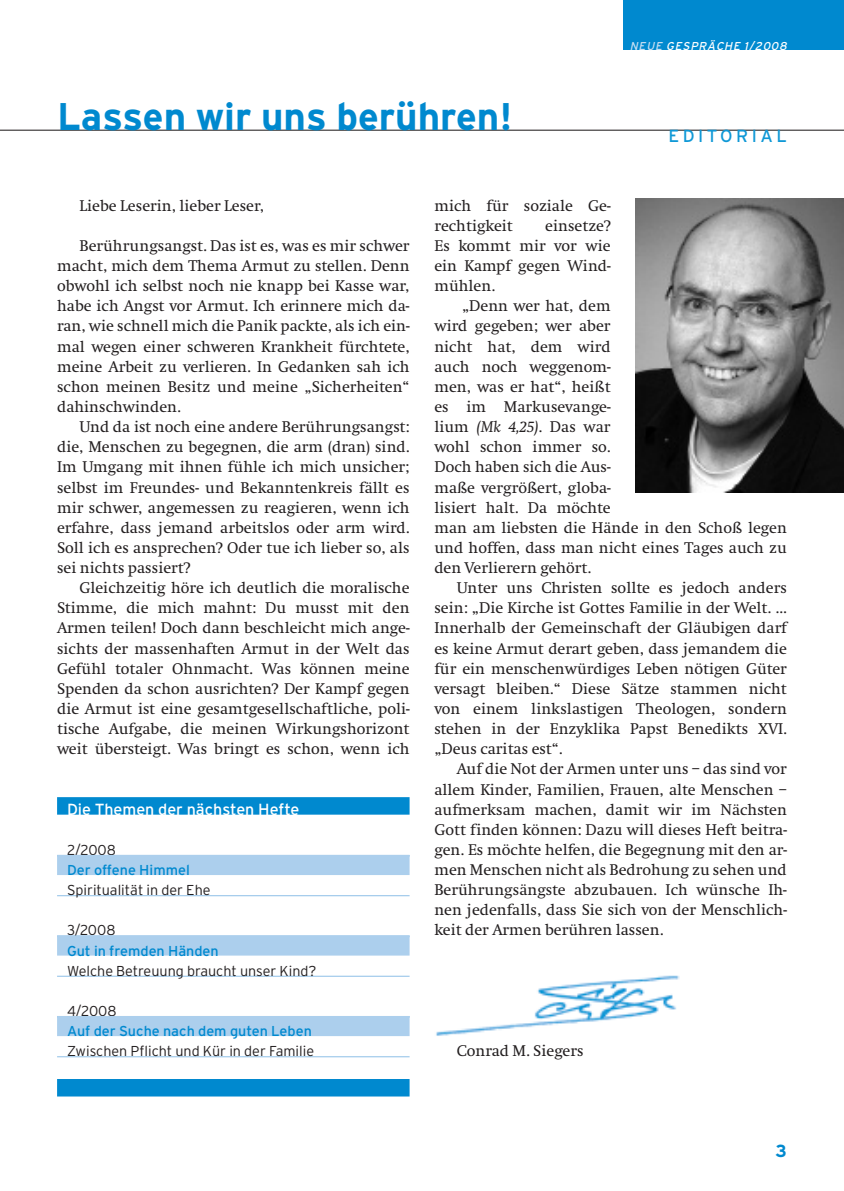
<style>
.page{position:relative;width:844px;height:1191px;background:#fff}
.page>*{position:absolute;margin:0;border:0;box-sizing:border-box;transform-origin:0 0}
.t1{font:700 38.5px "Interstate";color:#0089cf}
.t2{font:17.5px "Interstate";letter-spacing:.2em;color:#0f98d6}
.t3{font:700 17.5px "Interstate";color:#0089cf}
.t4{font:16.1px/20.1px "Swift EF";color:#231f20;text-align:justify}
.t5{font:16.1px "Interstate";color:#fff}
.t6{font:300 14.35px "Interstate";color:#231f20}
.t7{font:14.35px "Interstate";color:#0089cf}
.t8{font:italic 11.38px "Interstate";color:#fff}
.s1{color:#c7dff2}
.s2{font-style:italic}
</style>
<div class="page">
<img style="left:436px;top:975px;width:244px;height:61px">
<div style="left:623px;top:0;width:220px;height:50px;background:#0089cf"></div>
<div style="left:57px;top:797px;width:352px;height:17px;background:#0089cf"></div>
<div style="left:57px;top:855px;width:352px;height:20px;background:#accfed"></div>
<hr style="left:57px;top:895px;width:352px;height:1px;background:#93c2e8">
<div style="left:57px;top:935px;width:352px;height:20px;background:#accfed"></div>
<hr style="left:57px;top:975px;width:352px;height:1px;background:#93c2e8">
<div style="left:57px;top:1016px;width:352px;height:20px;background:#accfed"></div>
<hr style="left:57px;top:1056px;width:352px;height:1px;background:#93c2e8">
<div style="left:57px;top:1079px;width:352px;height:17px;background:#0089cf"></div>
<hr style="left:0;top:130px;width:843px;height:1px;background:#231f20">
<img style="left:635px;top:198px;width:208px;height:294px">
<h1 class="t1" style="left:57px;top:94px;width:457px">Lassen wir uns berühren!</h1>
<p class="t8" style="left:629px;top:39px;width:160px"><span class="s1">NEUE</span> GESPRÄCHE 1/2008</p>
<p class="t2" style="left:668px;top:126px;width:120px">EDITORIAL</p>
<p class="t4" style="left:79px;top:195px;width:186px">Liebe Leserin, lieber Leser,</p>
<p class="t4" style="left:57px;top:235px;width:354px;text-indent:22px">Berührungsangst. Das ist es, was es mir schwer macht, mich dem Thema Armut zu stellen. Denn obwohl ich selbst noch nie knapp bei Kasse war, habe ich Angst vor Armut. Ich erinnere mich da&shy;ran, wie schnell mich die Panik packte, als ich ein&shy;mal wegen einer schweren Krankheit fürchtete, meine Arbeit zu verlieren. In Gedanken sah ich schon meinen Besitz und meine „Sicherheiten“ dahinschwinden.</p>
<p class="t4" style="left:57px;top:416px;width:354px;text-indent:22px">Und da ist noch eine andere Berührungsangst: die, Menschen zu begegnen, die arm (dran) sind.<br>Im Umgang mit ihnen fühle ich mich unsicher; selbst im Freundes- und Bekanntenkreis fällt es mir schwer, angemessen zu reagieren, wenn ich erfahre, dass jemand arbeitslos oder arm wird.<br>Soll ich es ansprechen? Oder tue ich lieber so, als sei nichts passiert?</p>
<p class="t4" style="left:57px;top:577px;width:354px;text-indent:22px">Gleichzeitig höre ich deutlich die moralische Stimme, die mich mahnt: Du musst mit den Armen teilen! Doch dann beschleicht mich ange&shy;sichts der massenhaften Armut in der Welt das Gefühl totaler Ohnmacht. Was können meine Spenden da schon ausrichten? Der Kampf gegen die Armut ist eine gesamtgesellschaftliche, poli&shy;tische Aufgabe, die meinen Wirkungshorizont weit übersteigt. Was bringt es schon, wenn ich</p>
<p class="t5" style="left:67px;top:799px;width:234px">Die Themen der nächsten Hefte</p>
<p class="t6" style="left:67px;top:841px;width:50px">2/2008</p>
<p class="t7" style="left:67px;top:861px;width:124px">Der offene Himmel</p>
<p class="t6" style="left:67px;top:882px;width:145px">Spiritualität in der Ehe</p>
<p class="t6" style="left:67px;top:922px;width:50px">3/2008</p>
<p class="t7" style="left:67px;top:942px;width:153px">Gut in fremden Händen</p>
<p class="t6" style="left:67px;top:962px;width:251px">Welche Betreuung braucht unser Kind?</p>
<p class="t6" style="left:67px;top:1002px;width:51px">4/2008</p>
<p class="t7" style="left:67px;top:1022px;width:246px">Auf der Suche nach dem guten Leben</p>
<p class="t6" style="left:67px;top:1043px;width:248px">Zwischen Pflicht und Kür in der Familie</p>
<p class="t4" style="left:434px;top:195px;width:178px">mich für soziale Ge&shy;rechtigkeit</p>
<p class="t4" style="left:434px;top:215px;width:178px;text-indent:111px">einsetze?<br>Es kommt mir vor wie ein Kampf gegen Wind&shy;mühlen.</p>
<p class="t4" style="left:434px;top:296px;width:354px;text-align:left;text-indent:28px">„Denn wer hat, dem<br>wird gegeben; wer aber<br>nicht hat, dem wird<br>auch noch weggenom-<br>men, was er hat“, heißt<br>es im Markusevange-<br>lium <span class="s2">(Mk 4,25)</span>. Das war<br>wohl schon immer so.<br>Doch haben sich die Aus-<br>maße vergrößert, globa-<br>lisiert halt. Da möchte<br>man am liebsten die Hände in den Schoß legen und hoffen, dass man nicht eines Tages auch zu den Verlierern gehört.</p>
<p class="t4" style="left:434px;top:577px;width:354px;text-indent:22px">Unter uns Christen sollte es jedoch anders sein: „Die Kirche ist Gottes Familie in der Welt. … Innerhalb der Gemeinschaft der Gläubigen darf es keine Armut derart geben, dass jemandem die für ein menschenwürdiges Leben nötigen Güter versagt bleiben.“ Diese Sätze stammen nicht von einem linkslastigen Theologen, sondern stehen in der Enzyklika Papst Benedikts XVI. „Deus caritas est“.</p>
<p class="t4" style="left:434px;top:758px;width:354px;text-indent:22px">Auf die Not der Armen unter uns – das sind vor allem Kinder, Familien, Frauen, alte Menschen – aufmerksam machen, damit wir im Nächsten Gott finden können: Dazu will dieses Heft beitra&shy;gen. Es möchte helfen, die Begegnung mit den ar&shy;men Menschen nicht als Bedrohung zu sehen und Berührungsängste abzubauen. Ich wünsche Ih&shy;nen jedenfalls, dass Sie sich von der Menschlich&shy;keit der Armen berühren lassen.</p>
<p class="t4" style="left:456px;top:1040px;width:128px">Conrad M. Siegers</p>
<p class="t3" style="left:775px;top:1140px;width:13px">3</p>
</div>
